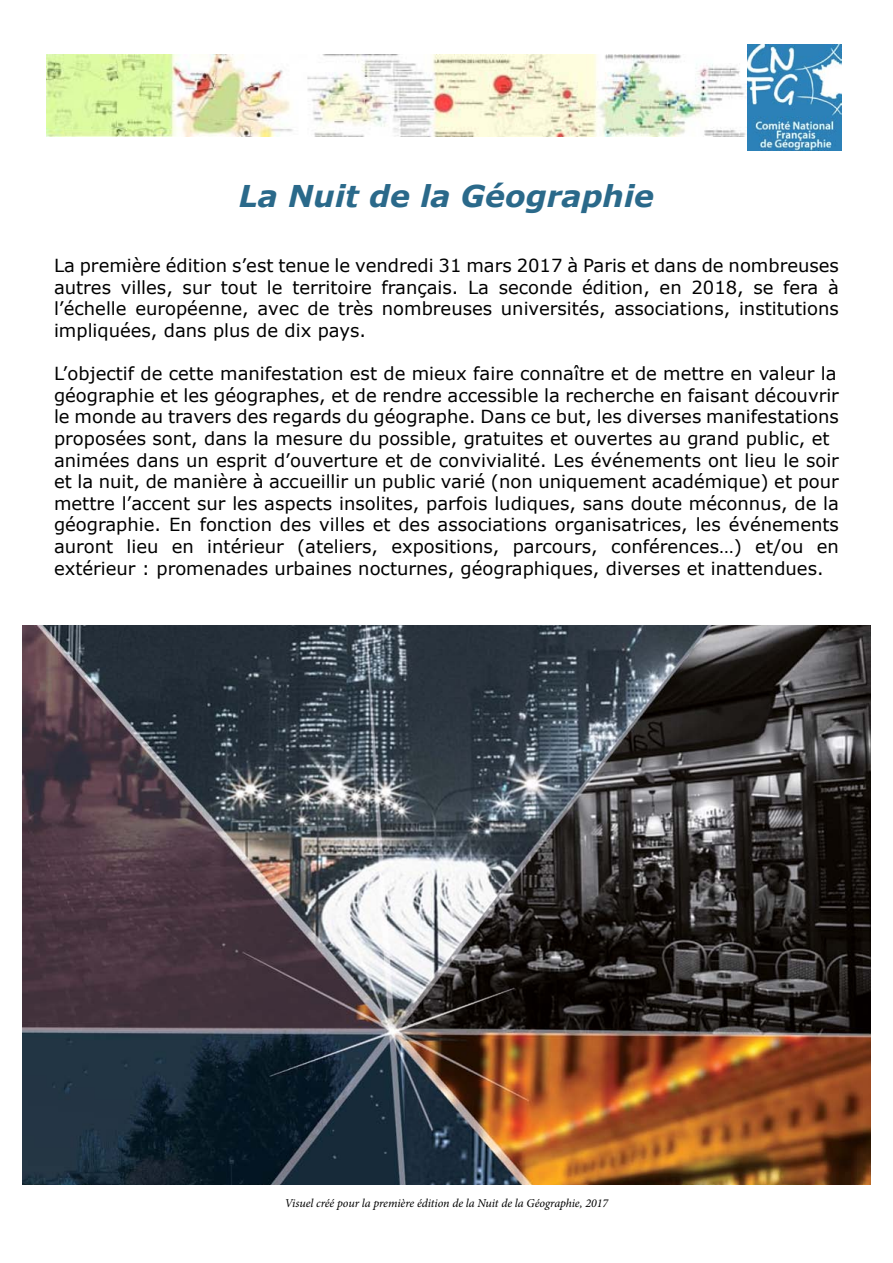
<style>
.page{position:relative;width:893px;height:1263px;background:#fff}
.page>*{position:absolute;margin:0;border:0;box-sizing:border-box;transform-origin:0 0}
.t1{font:italic 700 30px "Verdana";color:#2a698a}
.t2{font:18px/21.6px "Verdana";color:#000;text-align:justify}
.t3{font:italic 12px "Minion Pro";letter-spacing:-.005em;color:#000}
</style>
<div class="page">
<img style="left:23px;top:625px;width:847px;height:560px">
<img style="left:46px;top:55px;width:700px;height:82px">
<img style="left:747px;top:45px;width:95px;height:106px">
<h1 class="t1" style="left:239px;top:175px;width:417px">La Nuit de la Géographie</h1>
<p class="t2" style="left:54px;top:255px;width:786px">La première édition s’est tenue le vendredi 31 mars 2017 à Paris et dans de nombreuses autres villes, sur tout le territoire français. La seconde édition, en 2018, se fera à l’échelle européenne, avec de très nombreuses universités, associations, institutions impliquées, dans plus de dix pays.</p>
<p class="t2" style="left:54px;top:363px;width:786px;text-align:left">L’objectif de cette manifestation est de mieux faire connaître et de mettre en valeur la géographie et les géographes, et de rendre accessible la recherche en faisant découvrir le monde au travers des regards du géographe. Dans ce but, les diverses manifestations proposées sont, dans la mesure du possible, gratuites et ouvertes au grand public, et animées dans un esprit d’ouverture et de convivialité. Les événements ont lieu le soir et la nuit, de manière à accueillir un public varié (non uniquement académique) et pour mettre l’accent sur les aspects insolites, parfois ludiques, sans doute méconnus, de la géographie. En fonction des villes et des associations organisatrices, les événements auront lieu en intérieur (ateliers, expositions, parcours, conférences…) et/ou en extérieur : promenades urbaines nocturnes, géographiques, diverses et inattendues.</p>
<p class="t3" style="left:285px;top:1195px;width:325px">Visuel créé pour la première édition de la Nuit de la Géographie, 2017</p>
</div>
